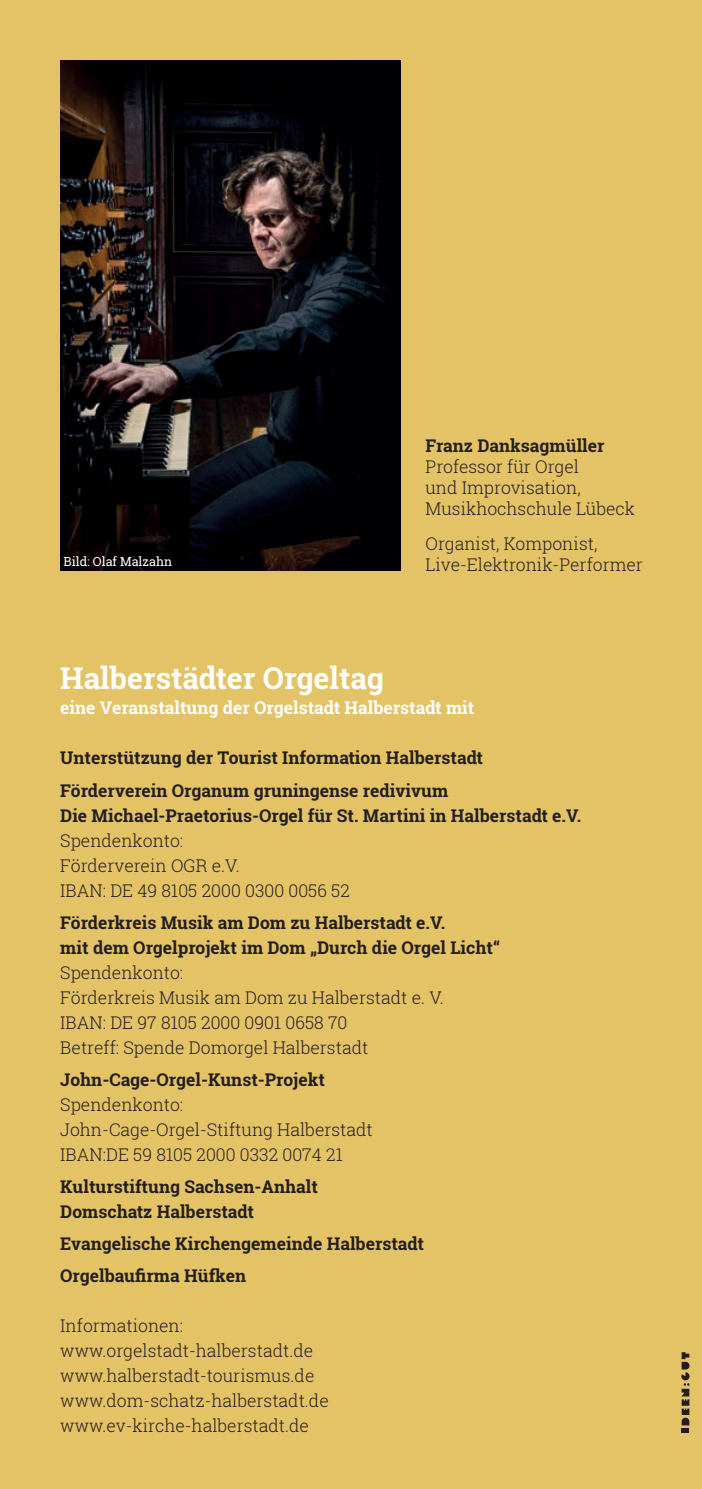
<style>
.page{position:relative;width:702px;height:1489px;background:#fff}
.page>*{position:absolute;margin:0;border:0;box-sizing:border-box;transform-origin:0 0}
.t1{font:700 30px "Roboto Slab";color:#fff}
.t2{font:300 17.5px/25px "Roboto Slab";color:#231f20}
.t3{font:700 17.5px/32px "Roboto Slab";color:#231f20}
.t4{font:700 17.5px "Roboto Slab";color:#fff}
.t5{font:12.5px "Roboto Slab";color:#fff}
</style>
<div class="page">
<div style="left:0;top:0;width:702px;height:1488px;background:#e4c266"></div>
<svg style="left:681px;top:1352px;width:9px;height:81px"></svg>
<img style="left:60px;top:60px;width:340px;height:510px">
<p class="t5" style="left:63px;top:553px;width:110px">Bild: Olaf Malzahn</p>
<p class="t3" style="left:425px;top:429px;width:181px">Franz Danksagmüller</p>
<p class="t2" style="left:425px;top:455px;width:211px;line-height:21px">Professor für Orgel<br>und Improvisation,<br>Musikhochschule Lübeck</p>
<p class="t2" style="left:425px;top:532px;width:219px;line-height:21px">Organist, Komponist,<br>Live-Elektronik-Performer</p>
<h1 class="t1" style="left:60px;top:658px;width:325px">Halberstädter Orgeltag</h1>
<p class="t4" style="left:60px;top:696px;width:415px">eine Veranstaltung der Orgelstadt Halberstadt mit</p>
<p class="t3" style="left:60px;top:741px;width:424px">Unterstützung der Tourist Information Halberstadt<br>Förderverein Organum gruningense redivivum</p>
<p class="t3" style="left:60px;top:799px;width:522px">Die Michael-Praetorius-Orgel für St. Martini in Halberstadt e.V.</p>
<p class="t2" style="left:60px;top:827px;width:291px">Spendenkonto:<br>Förderverein OGR e.V.<br>IBAN: DE 49 8105 2000 0300 0056 52</p>
<p class="t3" style="left:60px;top:909px;width:441px;line-height:25px">Förderkreis Musik am Dom zu Halberstadt e.V.<br>mit dem Orgelprojekt im Dom „Durch die Orgel Licht“</p>
<p class="t2" style="left:60px;top:959px;width:385px">Spendenkonto:<br>Förderkreis Musik am Dom zu Halberstadt e. V.<br>IBAN: DE 97 8105 2000 0901 0658 70<br>Betreff: Spende Domorgel Halberstadt</p>
<p class="t3" style="left:60px;top:1063px;width:266px">John-Cage-Orgel-Kunst-Projekt</p>
<p class="t2" style="left:60px;top:1091px;width:314px">Spendenkonto:<br>John-Cage-Orgel-Stiftung Halberstadt<br>IBAN:DE 59 8105 2000 0332 0074 21</p>
<p class="t3" style="left:60px;top:1173px;width:259px;line-height:25px">Kulturstiftung Sachsen-Anhalt<br>Domschatz Halberstadt</p>
<p class="t3" style="left:60px;top:1227px;width:365px">Evangelische Kirchengemeinde Halberstadt<br>Orgelbaufirma Hüfken</p>
<p class="t2" style="left:60px;top:1312px;width:270px">Informationen: www.orgelstadt-halberstadt.de www.halberstadt-tourismus.de www.dom-schatz-halberstadt.de www.ev-kirche-halberstadt.de</p>
</div>
